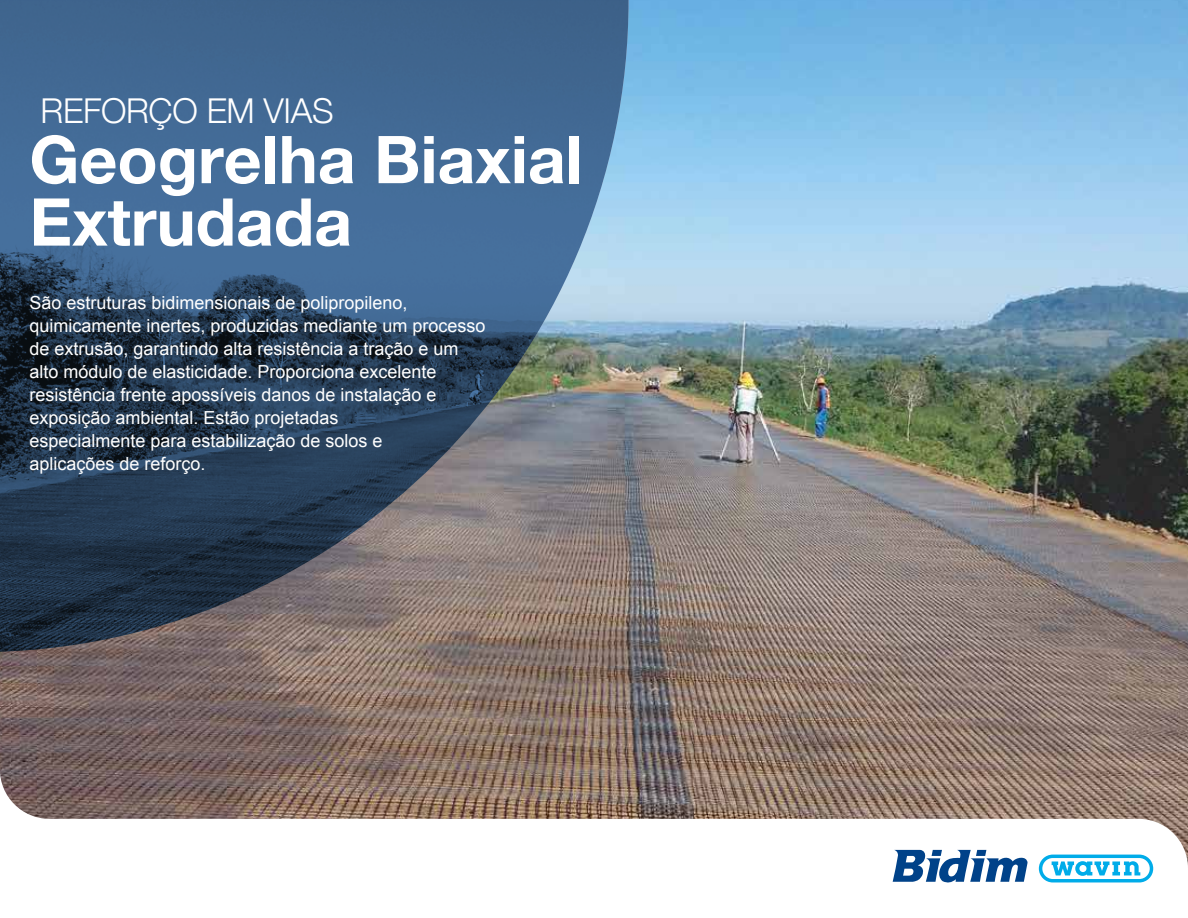
<style>
.page{position:relative;width:1188px;height:918px;background:#fff}
.page>*{position:absolute;margin:0;border:0;box-sizing:border-box;transform-origin:0 0}
.t1{font:700 66px/62.4px "Helvetica Neue";color:#fff}
.t2{font:300 34.2px "Helvetica Neue";letter-spacing:-.01em;color:#fff}
.t3{font:18px/23.1px "Arial";color:#fff}
</style>
<div class="page">
<img style="left:0;top:0;width:1188px;height:769px">
<svg style="left:0;top:0;width:629px;height:652px;background:#475e79"></svg>
<svg style="left:0;top:769px;width:1188px;height:114px"></svg>
<svg style="left:893px;top:850px;width:135px;height:33px"></svg>
<svg style="left:1039px;top:855px;width:114px;height:27px"></svg>
<h2 class="t2" style="left:41px;top:83px;width:295px">REFORÇO EM VIAS</h2>
<h1 class="t1" style="left:29px;top:130px;width:555px">Geogrelha Biaxial<br>Extrudada</h1>
<p class="t3" style="left:29px;top:291px;width:458px">São estruturas bidimensionais de polipropileno, quimicamente inertes, produzidas mediante um processo de extrusão, garantindo alta resistência a tração e um alto módulo de elasticidade. Proporciona excelente resistência frente apossíveis danos de instalação e exposição ambiental. Estão projetadas<br>especialmente para estabilização de solos e<br>aplicações de reforço.</p>
</div>
